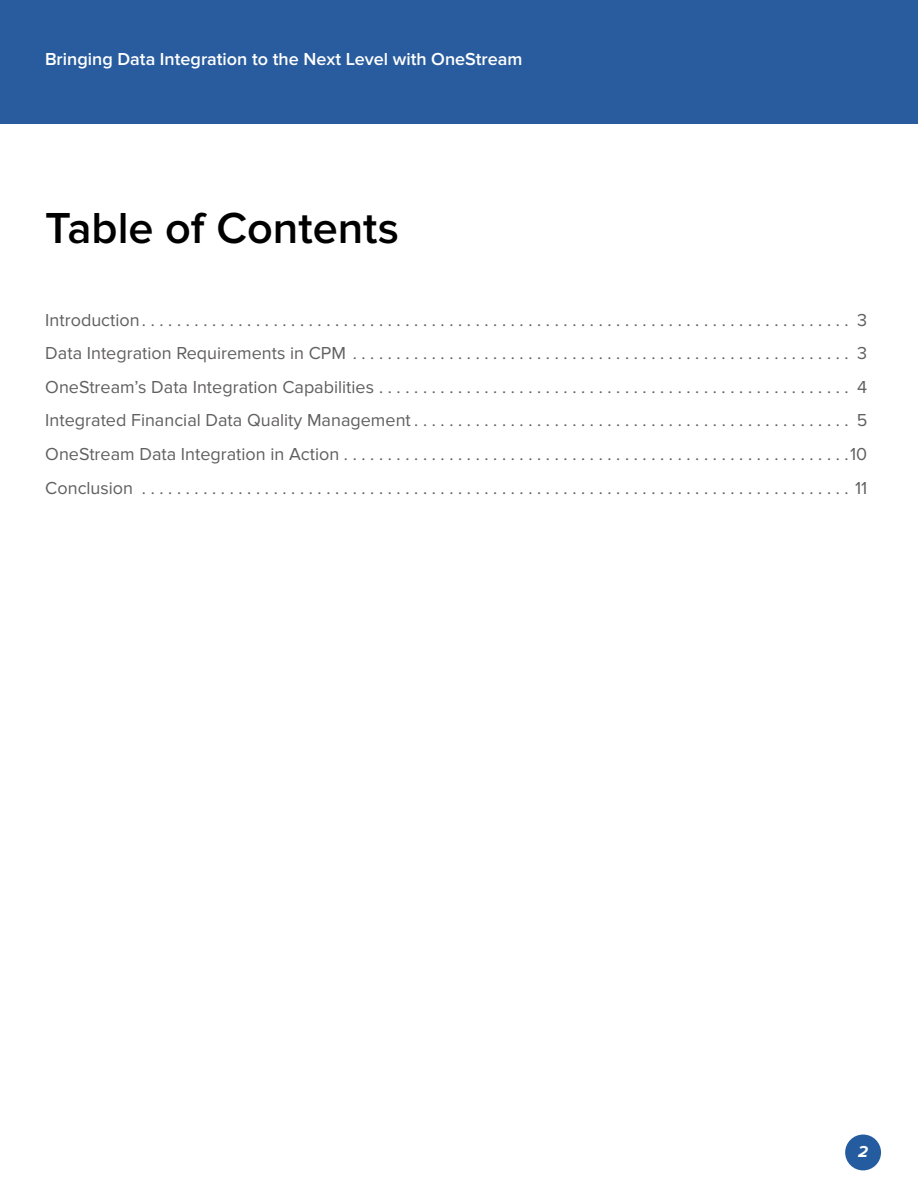
<style>
.page{position:relative;width:918px;height:1188px;background:#fff}
.page>*{position:absolute;margin:0;border:0;box-sizing:border-box;transform-origin:0 0}
.t1{font:600 45px "Proxima Nova";color:#000}
.t2{font:18px/33.6px "Proxima Nova";color:#615f60;text-align:justify}
.t3{font:600 18px "Proxima Nova";color:#fff}
.t4{font:italic 700 16.5px "Proxima Nova";color:#fff}
</style>
<div class="page">
<div style="left:845px;top:1135px;width:36px;height:35px;background:#245c9f;border-radius:50%"></div>
<div style="left:0;top:0;width:918px;height:124px;background:#285c9e"></div>
<p class="t3" style="left:45px;top:49px;width:479px">Bringing Data Integration to the Next Level with OneStream</p>
<h1 class="t1" style="left:45px;top:202px;width:355px">Table of Contents</h1>
<p class="t2" style="left:45px;top:303px;width:824px">Introduction . . . . . . . . . . . . . . . . . . . . . . . . . . . . . . . . . . . . . . . . . . . . . . . . . . . . . . . . . . . . . . . . . . . . . . . . . . . . . . . . . 3<br>Data Integration Requirements in CPM . . . . . . . . . . . . . . . . . . . . . . . . . . . . . . . . . . . . . . . . . . . . . . . . . . . . . . . . . 3<br>OneStream’s Data Integration Capabilities . . . . . . . . . . . . . . . . . . . . . . . . . . . . . . . . . . . . . . . . . . . . . . . . . . . . . . 4<br>Integrated Financial Data Quality Management . . . . . . . . . . . . . . . . . . . . . . . . . . . . . . . . . . . . . . . . . . . . . . . . . . 5<br>OneStream Data Integration in Action ..........................................................10<br>Conclusion . . . . . . . . . . . . . . . . . . . . . . . . . . . . . . . . . . . . . . . . . . . . . . . . . . . . . . . . . . . . . . . . . . . . . . . . . . . . . . . . . 11</p>
<p class="t4" style="left:858px;top:1142px;width:11px">2</p>
</div>
